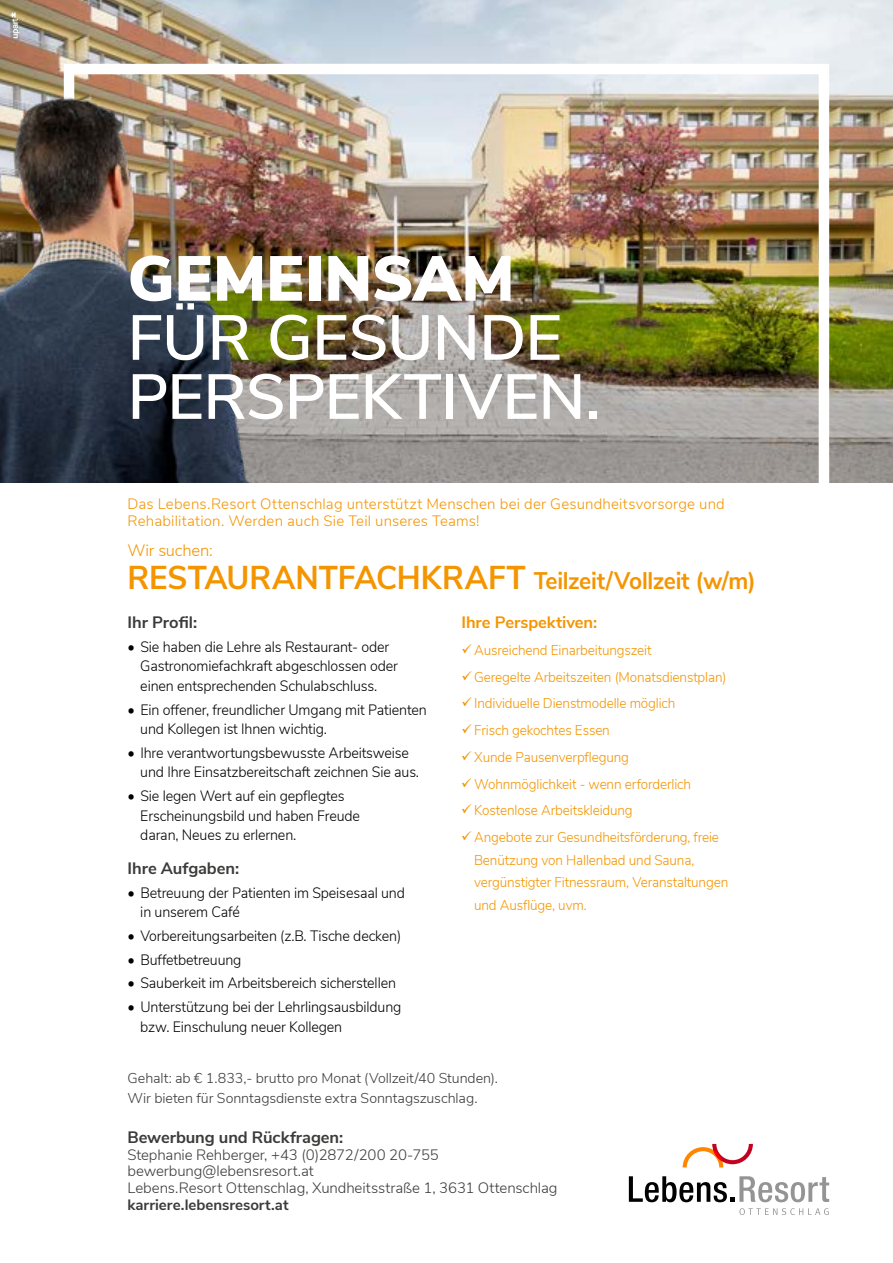
<style>
.page{position:relative;width:893px;height:1263px;background:#fff}
.page>*{position:absolute;margin:0;border:0;box-sizing:border-box;transform-origin:0 0}
.t1{font:600 63.3px/59.1px "Nunito Sans";letter-spacing:-.015em;color:#fff}
.t2{font:900 63.3px "Nunito Sans";color:#fff}
.t3{font:700 24px "Nunito Sans";letter-spacing:-.015em;color:#f49500;scale:.95 1}
.t4{font:700 16.5px "Nunito Sans";letter-spacing:-.005em;color:#3b3b3a}
.t5{font:700 16.5px "Nunito Sans";letter-spacing:-.005em;color:#f49500}
.t6{font:300 16.5px "Nunito Sans";letter-spacing:-.01em;color:#f49500}
.t7{font:300 15px/19.5px "Nunito Sans";letter-spacing:-.01em;color:#000;scale:.95 1}
.t8{font:300 15px/16.5px "Nunito Sans";letter-spacing:-.005em;color:#3b3b3a}
.t9{font:300 15px/16.5px "Nunito Sans";letter-spacing:.015em;color:#f49500}
.t10{font:700 15px "Nunito Sans";color:#3b3b3a}
.t11{font:300 14.25px/26.7px "Nunito Sans";letter-spacing:-.01em;color:#f49500;scale:.95 1}
.t12{font:300 14.25px/19.5px "Nunito Sans";letter-spacing:-.005em;color:#3b3b3a}
.s1{font-size:33px}
</style>
<div class="page">
<img style="left:343px;top:0;width:550px;height:483px">
<img style="left:0;top:0;width:343px;height:483px">
<svg style="left:10px;top:13px;width:9px;height:25px"></svg>
<svg style="left:629px;top:1176px;width:200px;height:26px"></svg>
<svg style="left:739px;top:1208px;width:90px;height:7px"></svg>
<svg style="left:683px;top:1144px;width:70px;height:23px"></svg>
<h1 class="t2" style="left:128px;top:232px;width:389px">GEMEINSAM</h1>
<h1 class="t1" style="left:128px;top:304px;width:475px">FÜR GESUNDE<br>PERSPEKTIVEN.</h1>
<p class="t9" style="left:128px;top:495px;width:599px">Das Lebens.Resort Ottenschlag unterstützt Menschen bei der Gesundheitsvorsorge und<br>Rehabilitation. Werden auch Sie Teil unseres Teams!</p>
<p class="t6" style="left:128px;top:538px;width:87px">Wir suchen:</p>
<h2 class="t3" style="left:128px;top:563px;width:663px"><span class="s1">RESTAURANTFACHKRAFT</span> Teilzeit/Vollzeit (w/m)</h2>
<p class="t4" style="left:128px;top:610px;width:71px">Ihr Profil:</p>
<p class="t7" style="left:140px;top:636px;width:273px;text-indent:-13px">• Sie haben die Lehre als Restaurant- oder<br>Gastronomiefachkraft abgeschlossen oder einen entsprechenden Schulabschluss.</p>
<p class="t7" style="left:140px;top:699px;width:303px;text-indent:-13px">• Ein offener, freundlicher Umgang mit Patienten und Kollegen ist Ihnen wichtig.</p>
<p class="t7" style="left:140px;top:742px;width:295px;text-indent:-13px">• Ihre verantwortungsbewusste Arbeitsweise und Ihre Einsatzbereitschaft zeichnen Sie aus.</p>
<p class="t7" style="left:140px;top:785px;width:233px;text-indent:-13px">• Sie legen Wert auf ein gepflegtes<br>Erscheinungsbild und haben Freude daran, Neues zu erlernen.</p>
<p class="t4" style="left:128px;top:856px;width:113px">Ihre Aufgaben:</p>
<p class="t7" style="left:140px;top:882px;width:280px;text-indent:-13px">• Betreuung der Patienten im Speisesaal und in unserem Café</p>
<p class="t7" style="left:128px;top:925px;width:290px">• Vorbereitungsarbeiten (z.B. Tische decken)</p>
<p class="t7" style="left:128px;top:949px;width:121px">• Buffetbetreuung</p>
<p class="t7" style="left:128px;top:972px;width:284px">• Sauberkeit im Arbeitsbereich sicherstellen</p>
<p class="t7" style="left:140px;top:996px;width:276px;text-indent:-13px">• Unterstützung bei der Lehrlingsausbildung bzw. Einschulung neuer Kollegen</p>
<p class="t5" style="left:461px;top:610px;width:137px">Ihre Perspektiven:</p>
<p class="t11" style="left:474px;top:636px;width:267px">Ausreichend Einarbeitungszeit<br>Geregelte Arbeitszeiten (Monatsdienstplan)<br>Individuelle Dienstmodelle möglich<br>Frisch gekochtes Essen<br>Xunde Pausenverpflegung Wohnmöglichkeit - wenn erforderlich Kostenlose Arbeitskleidung<br>Angebote zur Gesundheitsförderung, freie</p>
<p class="t11" style="left:474px;top:848px;width:269px;line-height:22.5px">Benützung von Hallenbad und Sauna, vergünstigter Fitnessraum, Veranstaltungen und Ausflüge, uvm.</p>
<p class="t12" style="left:128px;top:1067px;width:372px">Gehalt: ab € 1.833,- brutto pro Monat (Vollzeit/40 Stunden).<br>Wir bieten für Sonntagsdienste extra Sonntagszuschlag.</p>
<p class="t4" style="left:128px;top:1125px;width:217px">Bewerbung und Rückfragen:</p>
<p class="t8" style="left:128px;top:1145px;width:431px">Stephanie Rehberger, +43 (0)2872/200 20-755 bewerbung@lebensresort.at<br>Lebens.Resort Ottenschlag, Xundheitsstraße 1, 3631 Ottenschlag</p>
<p class="t10" style="left:128px;top:1194px;width:162px">karriere.lebensresort.at</p>
</div>
